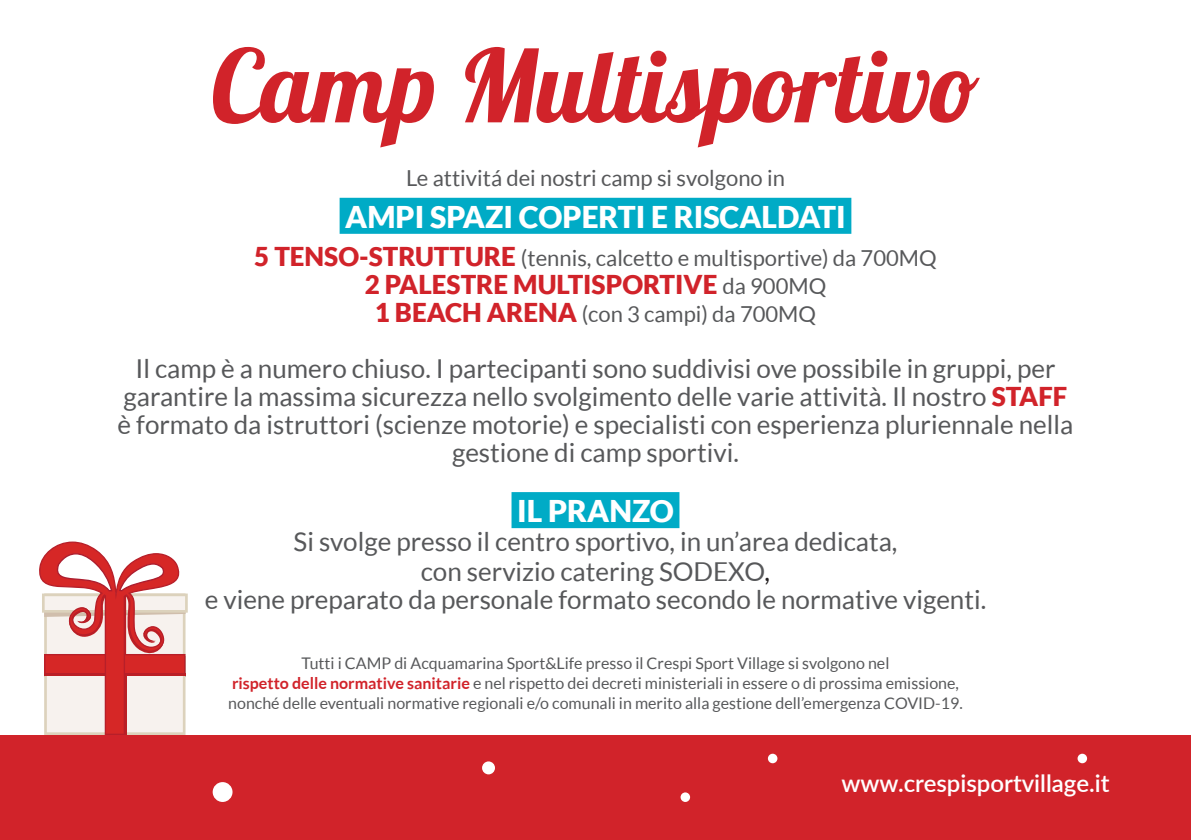
<style>
.page{position:relative;width:1191px;height:840px;background:#fff}
.page>*{position:absolute;margin:0;border:0;box-sizing:border-box;transform-origin:0 0}
.t1{font:100.4px "Lobster";color:#d1232a}
.t2{font:900 30px "Lato";color:#fff}
.t3{font:26px/28px "Lato";color:#57585a;text-align:center}
.t4{font:900 26px "Lato";color:#d1232a}
.t5{font:600 24px "Lato";color:#fff}
.t6{font:22px "Lato";color:#57585a}
.t7{font:16px/20px "Lato";color:#57585a;text-align:center}
.s1{font-weight:900;font-size:26px;color:#d1232a}
.s2{font-weight:400;font-size:22px;color:#57585a}
.s3{font-weight:900;color:#d1232a}
.s4{color:#231f20}
.s5{font-weight:700;color:#d1232a}
</style>
<div class="page">
<div style="left:0;top:734px;width:1191px;height:105px;background:#d1232a"></div>
<div style="left:339px;top:198px;width:512px;height:36px;background:#00abc6"></div>
<div style="left:511px;top:492px;width:168px;height:36px;background:#00abc6"></div>
<div style="left:482px;top:761px;width:13px;height:13px;background:#fff;border-radius:50%"></div>
<svg style="left:39px;top:541px;width:149px;height:193px"></svg>
<div style="left:213px;top:781px;width:19px;height:20px;background:#fff;border-radius:50%"></div>
<svg style="left:1077px;top:753px;width:10px;height:9px"></svg>
<div style="left:768px;top:753px;width:9px;height:9px;background:#fff;border-radius:50%"></div>
<div style="left:680px;top:792px;width:10px;height:9px;background:#fff;border-radius:50%"></div>
<h1 class="t1" style="left:211px;top:22px;width:765px">Camp Multisportivo</h1>
<p class="t6" style="left:406px;top:166px;width:380px">Le attivitá dei nostri camp si svolgono in</p>
<p class="t2" style="left:345px;top:199px;width:502px">AMPI SPAZI COPERTI E RISCALDATI</p>
<p class="t6" style="left:254px;top:246px;width:684px"><span class="s1">5 TENSO-STRUTTURE</span> (tennis, calcetto e multisportive) da 700MQ</p>
<p class="t4" style="left:365px;top:269px;width:463px">2 PALESTRE MULTISPORTIVE <span class="s2">da 900MQ</span></p>
<p class="t6" style="left:375px;top:302px;width:443px"><span class="s1">1 BEACH ARENA</span> (con 3 campi) da 700MQ</p>
<p class="t3" style="left:118px;top:354px;width:957px">Il camp è a numero chiuso. I partecipanti sono suddivisi ove possibile in gruppi, per garantire la massima sicurezza nello svolgimento delle varie attività. Il nostro <span class="s3">STAFF </span>è formato da istruttori (scienze motorie) e specialisti con esperienza pluriennale nella gestione di camp sportivi.</p>
<p class="t2" style="left:517px;top:493px;width:158px">IL PRANZO</p>
<p class="t3" style="left:205px;top:526px;width:783px;line-height:29px">Si svolge presso il centro sportivo, in un’area dedicata,<br>con servizio catering SODEXO<span class="s4">,<br></span>e viene preparato da personale formato secondo le normative vigenti.</p>
<p class="t7" style="left:228px;top:652px;width:736px">Tutti i CAMP di Acquamarina Sport&amp;Life presso il Crespi Sport Village si svolgono nel<br><span class="s5">rispetto delle normative sanitarie</span> e nel rispetto dei decreti ministeriali in essere o di prossima emissione, nonché delle eventuali normative regionali e/o comunali in merito alla gestione dell’emergenza COVID-19.</p>
<p class="t5" style="left:841px;top:765px;width:270px">www.crespisportvillage.it</p>
</div>
